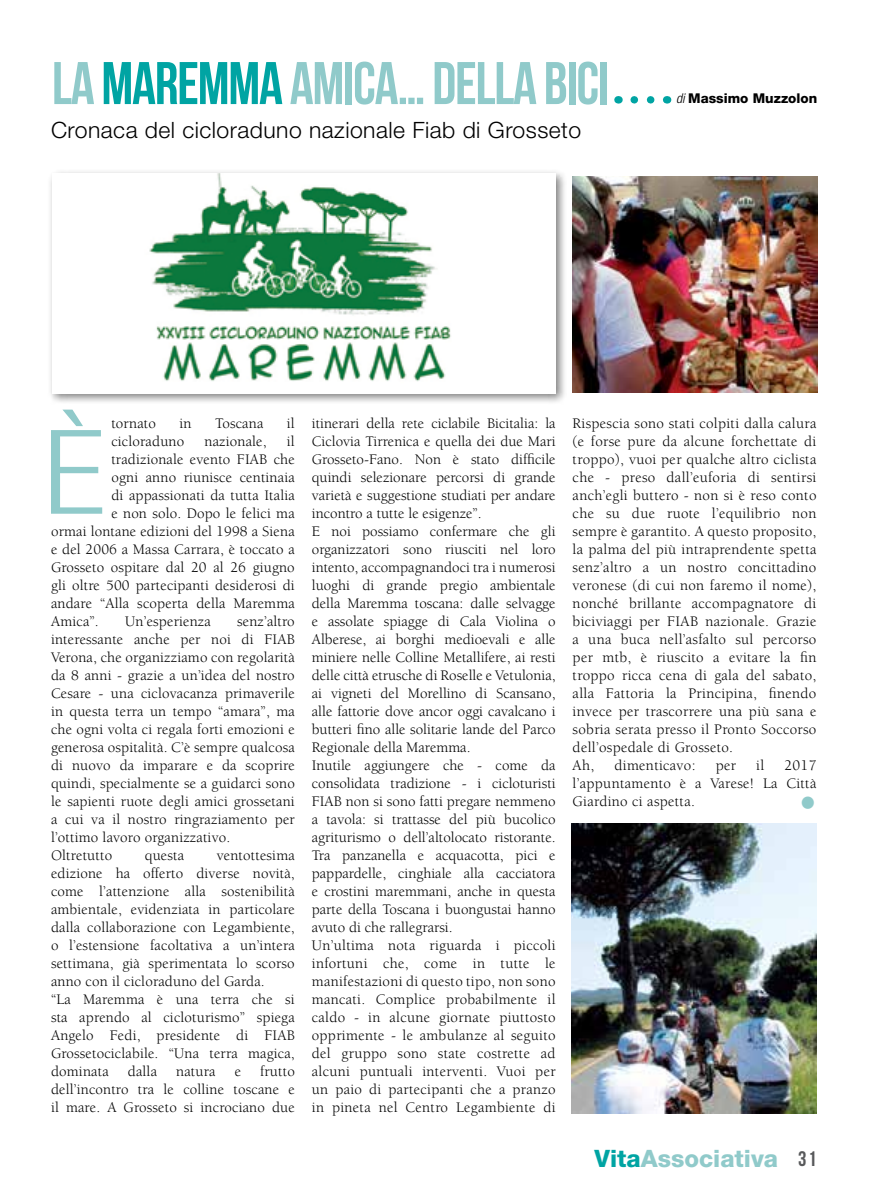
<style>
.page{position:relative;width:893px;height:1191px;background:#fff}
.page>*{position:absolute;margin:0;border:0;box-sizing:border-box;transform-origin:0 0}
.t1{font:300 condensed 117px "Helvetica Neue LT Std";color:#90caca;scale:1.2 1}
.t2{font:60px "Bebas Neue";letter-spacing:-.02em;color:#90caca}
.t3{font:300 34.5px "Helvetica Neue LT Std";color:#90caca}
.t4{font:800 24px "Helvetica Neue LT Std";color:#90caca}
.t5{font:300 22.5px "Helvetica Neue LT Std";letter-spacing:.02em;color:#000}
.t6{font:15px/18px "Berkeley Std";letter-spacing:.01em;color:#000}
.t7{font:800 13.5px "Helvetica Neue LT Std";color:#000}
.s1{color:#00a4a3}
.s2{font-weight:300;font-style:italic;font-stretch:condensed}
.s3{font-family:"Bebas Neue";font-weight:400;font-size:21px;color:#58595b}
</style>
<div class="page">
<svg style="left:634px;top:96px;width:21px;height:8px"></svg>
<img style="left:573px;top:176px;width:244px;height:216px">
<img style="left:572px;top:824px;width:244px;height:289px">
<div style="left:47px;top:168px;width:520px;height:236px;background:#000;opacity:.5"></div>
<div style="left:52px;top:173px;width:504px;height:220px;background:#fff"></div>
<img style="left:149px;top:173px;width:302px;height:209px">
<h2 class="t2" style="left:52px;top:50px;width:559px">LA <span class="s1">MAREMMA</span> AMICA… DELLA BICI</h2>
<h3 class="t5" style="left:51px;top:117px;width:532px">Cronaca del cicloraduno nazionale Fiab di Grosseto</h3>
<p class="t7" style="left:676px;top:91px;width:143px"><span class="s2">di</span> Massimo Muzzolon</p>
<h1 class="t1" style="left:43px;top:405px;width:54px">È</h1>
<p class="t6" style="left:111px;top:415px;width:46px">tornato</p>
<p class="t6" style="left:180px;top:415px;width:14px">in</p>
<p class="t6" style="left:215px;top:415px;width:50px">Toscana</p>
<p class="t6" style="left:287px;top:415px;width:9px">il</p>
<p class="t6" style="left:111px;top:433px;width:74px">cicloraduno</p>
<p class="t6" style="left:204px;top:433px;width:64px">nazionale,</p>
<p class="t6" style="left:287px;top:433px;width:9px">il</p>
<p class="t6" style="left:111px;top:451px;width:185px">tradizionale evento FIAB che</p>
<p class="t6" style="left:111px;top:469px;width:185px">ogni anno riunisce centinaia</p>
<p class="t6" style="left:111px;top:487px;width:185px">di appassionati da tutta Italia</p>
<p class="t6" style="left:111px;top:505px;width:185px">e non solo. Dopo le felici ma</p>
<p class="t6" style="left:51px;top:523px;width:245px">ormai lontane edizioni del 1998 a Siena</p>
<p class="t6" style="left:51px;top:541px;width:245px">e del 2006 a Massa Carrara, è toccato a</p>
<p class="t6" style="left:51px;top:559px;width:245px">Grosseto ospitare dal 20 al 26 giugno</p>
<p class="t6" style="left:51px;top:577px;width:245px">gli oltre 500 partecipanti desiderosi di</p>
<p class="t6" style="left:51px;top:595px;width:245px">andare “Alla scoperta della Maremma</p>
<p class="t6" style="left:51px;top:613px;width:49px">Amica”.</p>
<p class="t6" style="left:125px;top:613px;width:87px">Un’esperienza</p>
<p class="t6" style="left:51px;top:613px;width:245px;text-indent:186px">senz’altro interessante anche per noi di FIAB Verona, che organizziamo con regolarità da 8 anni - grazie a un’idea del nostro Cesare - una ciclovacanza primaverile in questa terra un tempo “amara”, ma che ogni volta ci regala forti emozioni e generosa ospitalità. C’è sempre qualcosa di nuovo da imparare e da scoprire quindi, specialmente se a guidarci sono le sapienti ruote degli amici grossetani a cui va il nostro ringraziamento per l’ottimo lavoro organizzativo.<br>Oltretutto</p>
<p class="t6" style="left:51px;top:847px;width:245px;text-indent:166px">ventottesima edizione ha offerto diverse novità, come l’attenzione alla sostenibilità ambientale, evidenziata in particolare dalla collaborazione con Legambiente, o l’estensione facoltativa a un’intera settimana, già sperimentata lo scorso anno con il cicloraduno del Garda.<br>“La Maremma è una terra che si sta aprendo al cicloturismo” spiega Angelo Fedi, presidente di FIAB Grossetociclabile. “Una terra magica, dominata</p>
<p class="t6" style="left:145px;top:847px;width:41px">questa</p>
<p class="t6" style="left:51px;top:1063px;width:245px;text-align:justify;text-indent:209px">frutto dell’incontro tra le colline toscane e il mare. A Grosseto si incrociano due</p>
<p class="t6" style="left:128px;top:1063px;width:31px">dalla</p>
<p class="t6" style="left:176px;top:1063px;width:41px">natura</p>
<p class="t6" style="left:235px;top:1063px;width:8px">e</p>
<p class="t6" style="left:312px;top:415px;width:245px">itinerari della rete ciclabile Bicitalia: la Ciclovia Tirrenica e quella dei due Mari Grosseto-Fano. Non è stato difficile quindi selezionare percorsi di grande varietà e suggestione studiati per andare incontro a tutte le esigenze”.<br>E noi possiamo confermare che gli organizzatori sono riusciti nel loro intento, accompagnandoci tra i numerosi luoghi di grande pregio ambientale della Maremma toscana: dalle selvagge e assolate spiagge di Cala Violina o Alberese, ai borghi medioevali e alle miniere nelle Colline Metallifere, ai resti delle città etrusche di Roselle e Vetulonia, ai vigneti del Morellino di Scansano, alle fattorie dove ancor oggi cavalcano i butteri fino alle solitarie lande del Parco Regionale della Maremma.<br>Inutile aggiungere che - come da consolidata tradizione - i cicloturisti FIAB non si sono fatti pregare nemmeno a tavola: si trattasse del più bucolico agriturismo o dell’altolocato ristorante.<br>Tra panzanella e acquacotta, pici e pappardelle, cinghiale alla cacciatora e crostini maremmani, anche in questa parte della Toscana i buongustai hanno avuto di che rallegrarsi.<br>Un’ultima nota riguarda i piccoli infortuni che, come in tutte le manifestazioni di questo tipo, non sono mancati. Complice probabilmente il caldo - in alcune giornate piuttosto opprimente - le ambulanze al seguito del gruppo sono state costrette ad alcuni puntuali interventi. Vuoi per un paio di partecipanti che a pranzo in pineta nel Centro Legambiente di</p>
<p class="t6" style="left:573px;top:415px;width:245px">Rispescia sono stati colpiti dalla calura (e forse pure da alcune forchettate di troppo), vuoi per qualche altro ciclista che - preso dall’euforia di sentirsi anch’egli buttero - non si è reso conto che su due ruote l’equilibrio non sempre è garantito. A questo proposito, la palma del più intraprendente spetta senz’altro a un nostro concittadino veronese (di cui non faremo il nome), nonché brillante accompagnatore di biciviaggi per FIAB nazionale. Grazie a una buca nell’asfalto sul percorso per mtb, è riuscito a evitare la fin troppo ricca cena di gala del sabato, alla Fattoria la Principina, finendo invece per trascorrere una più sana e sobria serata presso il Pronto Soccorso dell’ospedale di Grosseto.<br>Ah,</p>
<p class="t6" style="left:614px;top:757px;width:83px">dimenticavo:</p>
<p class="t6" style="left:716px;top:757px;width:22px">per</p>
<p class="t6" style="left:756px;top:757px;width:10px">il</p>
<p class="t6" style="left:573px;top:757px;width:245px;text-align:justify;text-indent:212px">2017 l’appuntamento è a Varese! La Città Giardino ci aspetta.</p>
<h3 class="t3" style="left:799px;top:782px;width:18px">•</h3>
<h3 class="t4" style="left:595px;top:1143px;width:223px"><span class="s1">Vita</span>Associativa <span class="s3">31</span></h3>
</div>
